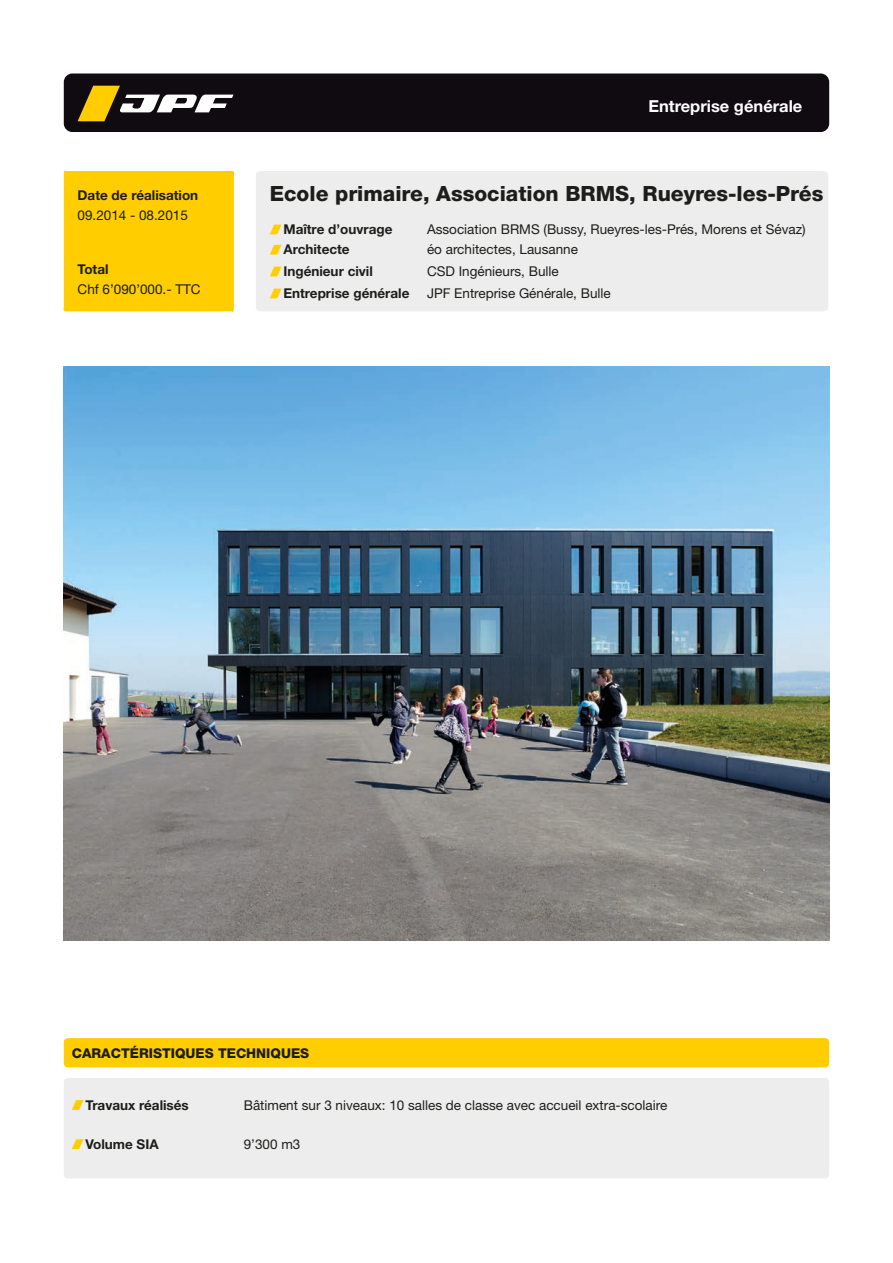
<style>
.page{position:relative;width:893px;height:1263px;background:#fff}
.page>*{position:absolute;margin:0;border:0;box-sizing:border-box;transform-origin:0 0}
.t1{font:800 21px "Helvetica Neue LT Std";color:#1d1d1b}
.t2{font:700 16.5px "Helvetica Neue LT Std";color:#fff}
.t3{font:13.5px/21.9px "Helvetica Neue LT Std";color:#1d1d1b}
.t4{font:700 13.5px/21.9px "Helvetica Neue LT Std";color:#1d1d1b}
.t5{font:800 13.5px "Helvetica Neue LT Std";color:#1d1d1b}
</style>
<div class="page">
<div style="left:64px;top:74px;width:765px;height:58px;background:#100b10;border-radius:9px"></div>
<div style="left:64px;top:1038px;width:765px;height:29px;background:#ffcd00;border-radius:4px"></div>
<div style="left:64px;top:1078px;width:765px;height:100px;background:#ededed;border-radius:4px"></div>
<div style="left:256px;top:171px;width:572px;height:140px;background:#ededed"></div>
<div style="left:63px;top:170px;width:172px;height:142px;background:#ffcd00"></div>
<svg style="left:270px;top:225px;width:11px;height:9px"></svg>
<svg style="left:270px;top:267px;width:11px;height:9px"></svg>
<svg style="left:270px;top:289px;width:11px;height:9px"></svg>
<svg style="left:270px;top:245px;width:11px;height:10px"></svg>
<img style="left:64px;top:366px;width:765px;height:574px">
<svg style="left:78px;top:86px;width:155px;height:35px"></svg>
<svg style="left:72px;top:1100px;width:11px;height:10px"></svg>
<svg style="left:72px;top:1139px;width:11px;height:10px"></svg>
<p class="t2" style="left:648px;top:96px;width:155px">Entreprise générale</p>
<p class="t4" style="left:78px;top:184px;width:122px">Date de réalisation</p>
<h1 class="t1" style="left:270px;top:181px;width:555px">Ecole primaire, Association BRMS, Rueyres-les-Prés</h1>
<p class="t3" style="left:78px;top:204px;width:112px">09.2014 - 08.2015</p>
<p class="t4" style="left:283px;top:218px;width:111px">Maître d’ouvrage</p>
<p class="t4" style="left:283px;top:260px;width:127px">Ingénieur civil<br>Entreprise générale</p>
<p class="t3" style="left:427px;top:218px;width:380px">Association BRMS (Bussy, Rueyres-les-Prés, Morens et Sévaz)</p>
<p class="t3" style="left:427px;top:260px;width:185px">CSD Ingénieurs, Bulle<br>JPF Entreprise Générale, Bulle</p>
<p class="t3" style="left:427px;top:238px;width:153px">éo architectes, Lausanne</p>
<p class="t4" style="left:283px;top:238px;width:68px">Architecte</p>
<p class="t4" style="left:78px;top:258px;width:32px">Total</p>
<p class="t3" style="left:78px;top:278px;width:125px">Chf 6’090’000.- TTC</p>
<p class="t5" style="left:72px;top:1045px;width:239px">CARACTÉRISTIQUES TECHNIQUES</p>
<p class="t4" style="left:85px;top:1094px;width:105px">Travaux réalisés</p>
<p class="t4" style="left:85px;top:1133px;width:75px">Volume SIA</p>
<p class="t3" style="left:244px;top:1094px;width:425px">Bâtiment sur 3 niveaux: 10 salles de classe avec accueil extra-scolaire</p>
<p class="t3" style="left:244px;top:1133px;width:58px">9’300 m3</p>
</div>
